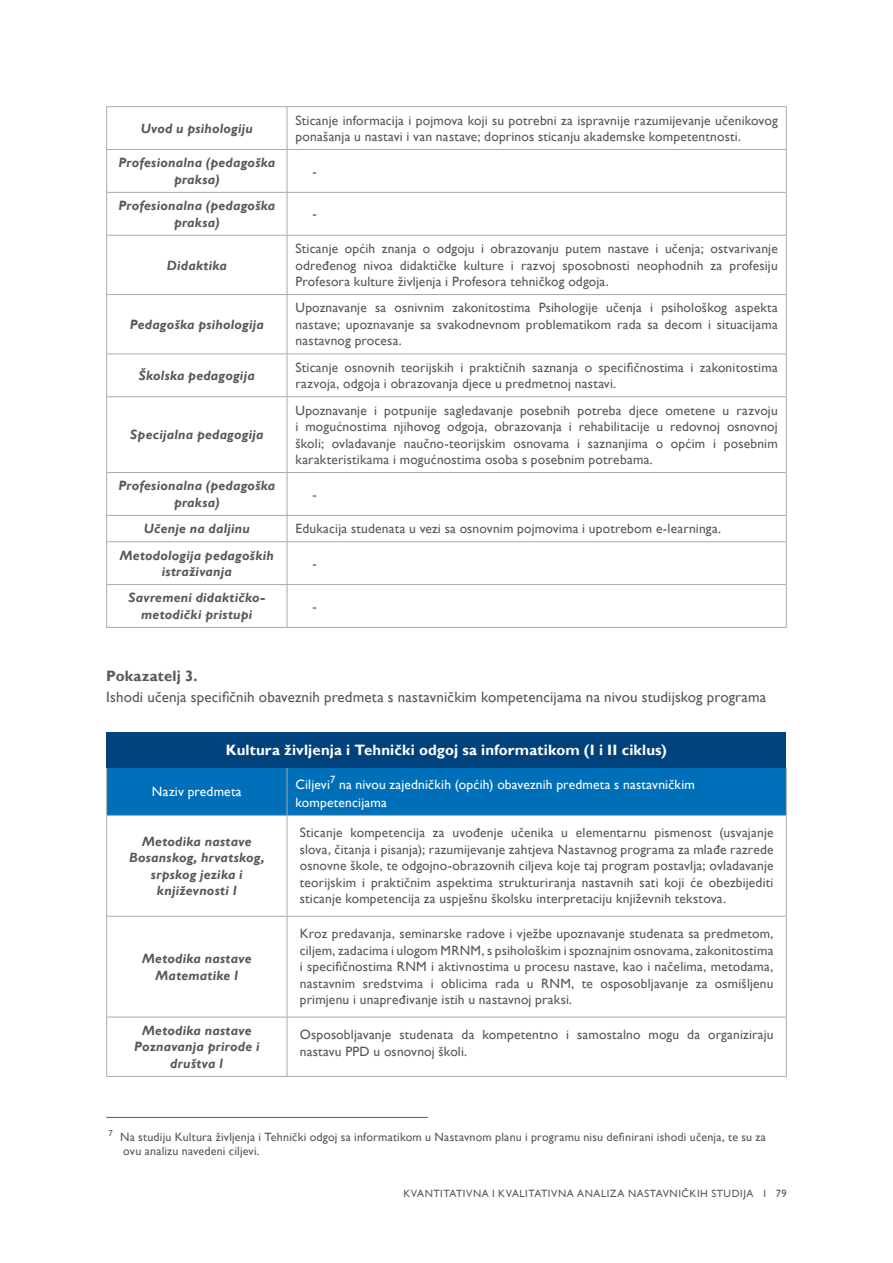
<style>
.page{position:relative;width:893px;height:1263px;background:#fff}
.page>*{position:absolute;margin:0;border:0;box-sizing:border-box;transform-origin:0 0}
.t1{font:15px "Gill Sans";letter-spacing:.01em;color:#57585a}
.t2{font:700 15px "Gill Sans";letter-spacing:.01em;color:#fff}
.t3{font:700 15px "Gill Sans";letter-spacing:.01em;color:#57585a}
.t4{font:13.5px/16.5px "Gill Sans";letter-spacing:.015em;color:#57585a;text-align:justify}
.t5{font:italic 700 13.5px/16.5px "Gill Sans";letter-spacing:.015em;color:#57585a;text-align:center}
.t6{font:13.5px/18px "Gill Sans";letter-spacing:.015em;color:#fff}
.t7{font:12px/14.4px "Gill Sans";letter-spacing:.015em;color:#57585a}
.t8{font:10.5px "Gill Sans";letter-spacing:.05em;color:#57585a}
</style>
<div class="page">
<hr style="left:106px;top:106px;width:181px;height:1px;background:#a8a9ad">
<hr style="left:106px;top:107px;width:1px;height:42px;background:#a8a9ad">
<hr style="left:287px;top:106px;width:500px;height:1px;background:#a8a9ad">
<hr style="left:287px;top:107px;width:1px;height:42px;background:#a8a9ad">
<hr style="left:786px;top:107px;width:1px;height:42px;background:#a8a9ad">
<hr style="left:106px;top:149px;width:181px;height:1px;background:#a8a9ad">
<hr style="left:106px;top:150px;width:1px;height:42px;background:#a8a9ad">
<hr style="left:287px;top:149px;width:500px;height:1px;background:#a8a9ad">
<hr style="left:287px;top:150px;width:1px;height:42px;background:#a8a9ad">
<hr style="left:786px;top:150px;width:1px;height:42px;background:#a8a9ad">
<hr style="left:106px;top:192px;width:181px;height:1px;background:#a8a9ad">
<hr style="left:106px;top:193px;width:1px;height:42px;background:#a8a9ad">
<hr style="left:287px;top:192px;width:500px;height:1px;background:#a8a9ad">
<hr style="left:287px;top:193px;width:1px;height:42px;background:#a8a9ad">
<hr style="left:786px;top:193px;width:1px;height:42px;background:#a8a9ad">
<hr style="left:106px;top:235px;width:181px;height:1px;background:#a8a9ad">
<hr style="left:106px;top:236px;width:1px;height:58px;background:#a8a9ad">
<hr style="left:287px;top:235px;width:500px;height:1px;background:#a8a9ad">
<hr style="left:287px;top:236px;width:1px;height:58px;background:#a8a9ad">
<hr style="left:786px;top:236px;width:1px;height:58px;background:#a8a9ad">
<hr style="left:106px;top:294px;width:181px;height:1px;background:#a8a9ad">
<hr style="left:106px;top:295px;width:1px;height:58px;background:#a8a9ad">
<hr style="left:287px;top:294px;width:500px;height:1px;background:#a8a9ad">
<hr style="left:287px;top:295px;width:1px;height:58px;background:#a8a9ad">
<hr style="left:786px;top:295px;width:1px;height:58px;background:#a8a9ad">
<hr style="left:106px;top:353px;width:181px;height:1px;background:#a8a9ad">
<hr style="left:106px;top:354px;width:1px;height:42px;background:#a8a9ad">
<hr style="left:287px;top:353px;width:500px;height:1px;background:#a8a9ad">
<hr style="left:287px;top:354px;width:1px;height:42px;background:#a8a9ad">
<hr style="left:786px;top:354px;width:1px;height:42px;background:#a8a9ad">
<hr style="left:106px;top:396px;width:181px;height:1px;background:#a8a9ad">
<hr style="left:106px;top:397px;width:1px;height:75px;background:#a8a9ad">
<hr style="left:287px;top:396px;width:500px;height:1px;background:#a8a9ad">
<hr style="left:287px;top:397px;width:1px;height:75px;background:#a8a9ad">
<hr style="left:786px;top:397px;width:1px;height:75px;background:#a8a9ad">
<hr style="left:106px;top:472px;width:181px;height:1px;background:#a8a9ad">
<hr style="left:106px;top:473px;width:1px;height:42px;background:#a8a9ad">
<hr style="left:287px;top:472px;width:500px;height:1px;background:#a8a9ad">
<hr style="left:287px;top:473px;width:1px;height:42px;background:#a8a9ad">
<hr style="left:786px;top:473px;width:1px;height:42px;background:#a8a9ad">
<hr style="left:106px;top:515px;width:181px;height:1px;background:#a8a9ad">
<svg style="left:106px;top:516px;width:1px;height:25px"></svg>
<hr style="left:287px;top:515px;width:500px;height:1px;background:#a8a9ad">
<svg style="left:287px;top:516px;width:1px;height:25px"></svg>
<svg style="left:786px;top:516px;width:1px;height:25px"></svg>
<hr style="left:106px;top:541px;width:181px;height:1px;background:#a8a9ad">
<hr style="left:106px;top:542px;width:1px;height:42px;background:#a8a9ad">
<hr style="left:287px;top:541px;width:500px;height:1px;background:#a8a9ad">
<hr style="left:287px;top:542px;width:1px;height:42px;background:#a8a9ad">
<hr style="left:786px;top:542px;width:1px;height:42px;background:#a8a9ad">
<hr style="left:106px;top:584px;width:181px;height:1px;background:#a8a9ad">
<hr style="left:106px;top:585px;width:1px;height:42px;background:#a8a9ad">
<hr style="left:287px;top:584px;width:500px;height:1px;background:#a8a9ad">
<hr style="left:287px;top:585px;width:1px;height:42px;background:#a8a9ad">
<hr style="left:786px;top:585px;width:1px;height:42px;background:#a8a9ad">
<hr style="left:106px;top:627px;width:181px;height:1px;background:#a8a9ad">
<hr style="left:287px;top:627px;width:500px;height:1px;background:#a8a9ad">
<div style="left:107px;top:732px;width:679px;height:36px;background:#01427c"></div>
<div style="left:107px;top:768px;width:679px;height:47px;background:#006fb9"></div>
<hr style="left:106px;top:768px;width:1px;height:47px;background:#a8a9ad">
<hr style="left:287px;top:768px;width:1px;height:47px;background:#a8a9ad">
<hr style="left:786px;top:768px;width:1px;height:47px;background:#a8a9ad">
<hr style="left:106px;top:815px;width:181px;height:1px;background:#a8a9ad">
<hr style="left:106px;top:816px;width:1px;height:100px;background:#a8a9ad">
<hr style="left:287px;top:815px;width:500px;height:1px;background:#a8a9ad">
<hr style="left:287px;top:816px;width:1px;height:100px;background:#a8a9ad">
<hr style="left:786px;top:816px;width:1px;height:100px;background:#a8a9ad">
<hr style="left:106px;top:916px;width:181px;height:1px;background:#a8a9ad">
<hr style="left:106px;top:916px;width:1px;height:101px;background:#a8a9ad">
<hr style="left:287px;top:916px;width:500px;height:1px;background:#a8a9ad">
<hr style="left:287px;top:916px;width:1px;height:101px;background:#a8a9ad">
<hr style="left:786px;top:916px;width:1px;height:101px;background:#a8a9ad">
<hr style="left:106px;top:1017px;width:181px;height:1px;background:#a8a9ad">
<hr style="left:106px;top:1017px;width:1px;height:59px;background:#a8a9ad">
<hr style="left:287px;top:1017px;width:500px;height:1px;background:#a8a9ad">
<hr style="left:287px;top:1017px;width:1px;height:59px;background:#a8a9ad">
<hr style="left:786px;top:1017px;width:1px;height:59px;background:#a8a9ad">
<hr style="left:106px;top:1076px;width:181px;height:1px;background:#a8a9ad">
<hr style="left:287px;top:1076px;width:500px;height:1px;background:#a8a9ad">
<hr style="left:106px;top:1117px;width:322px;height:1px;background:#57585a">
<p class="t5" style="left:141px;top:120px;width:114px">Uvod u psihologiju</p>
<p class="t4" style="left:296px;top:112px;width:484px">Sticanje informacija i pojmova koji su potrebni za ispravnije razumijevanje učenikovog ponašanja u nastavi i van nastave; doprinos sticanju akademske kompetentnosti.</p>
<p class="t5" style="left:118px;top:155px;width:158px">Profesionalna (pedagoška praksa)</p>
<p class="t4" style="left:313px;top:163px;width:6px">-</p>
<p class="t5" style="left:118px;top:198px;width:158px">Profesionalna (pedagoška praksa)</p>
<p class="t5" style="left:167px;top:257px;width:62px">Didaktika</p>
<p class="t5" style="left:130px;top:316px;width:136px">Pedagoška psihologija</p>
<p class="t4" style="left:313px;top:206px;width:6px">-</p>
<p class="t4" style="left:296px;top:240px;width:484px">Sticanje općih znanja o odgoju i obrazovanju putem nastave i učenja; ostvarivanje određenog nivoa didaktičke kulture i razvoj sposobnosti neophodnih za profesiju Profesora kulture življenja i Profesora tehničkog odgoja.</p>
<p class="t4" style="left:296px;top:300px;width:484px">Upoznavanje sa osnivnim zakonitostima Psihologije učenja i psihološkog aspekta nastave; upoznavanje sa svakodnevnom problematikom rada sa decom i situacijama nastavnog procesa.</p>
<p class="t5" style="left:139px;top:368px;width:117px">Školska pedagogija</p>
<p class="t4" style="left:296px;top:359px;width:484px">Sticanje osnovnih teorijskih i praktičnih saznanja o specifičnostima i zakonitostima razvoja, odgoja i obrazovanja djece u predmetnoj nastavi.</p>
<p class="t5" style="left:130px;top:427px;width:135px">Specijalna pedagogija</p>
<p class="t4" style="left:296px;top:402px;width:484px">Upoznavanje i potpunije sagledavanje posebnih potreba djece ometene u razvoju i mogućnostima njihovog odgoja, obrazovanja i rehabilitacije u redovnoj osnovnoj školi; ovladavanje naučno-teorijskim osnovama i saznanjima o općim i posebnim karakteristikama i mogućnostima osoba s posebnim potrebama.</p>
<p class="t5" style="left:118px;top:478px;width:158px">Profesionalna (pedagoška praksa)</p>
<p class="t4" style="left:313px;top:486px;width:6px">-</p>
<p class="t5" style="left:144px;top:521px;width:108px">Učenje na daljinu</p>
<p class="t4" style="left:296px;top:521px;width:427px">Edukacija studenata u vezi sa osnovnim pojmovima i upotrebom e-learninga.</p>
<p class="t5" style="left:120px;top:547px;width:156px">Metodologija pedagoških istraživanja</p>
<p class="t4" style="left:313px;top:555px;width:6px">-</p>
<p class="t5" style="left:129px;top:590px;width:138px">Savremeni didaktičko&shy;metodički pristupi</p>
<p class="t4" style="left:313px;top:598px;width:6px">-</p>
<p class="t3" style="left:106px;top:667px;width:93px">Pokazatelj 3.</p>
<p class="t1" style="left:106px;top:688px;width:661px">Ishodi učenja specifičnih obaveznih predmeta s nastavničkim kompetencijama na nivou studijskog programa</p>
<p class="t2" style="left:226px;top:741px;width:443px">Kultura življenja i Tehnički odgoj sa informatikom (I i II ciklus)</p>
<p class="t6" style="left:152px;top:783px;width:91px">Naziv predmeta</p>
<p class="t6" style="left:296px;top:775px;width:401px">Ciljevi<sup>7</sup> na nivou zajedničkih (općih) obaveznih predmeta s nastavničkim kompetencijama</p>
<p class="t5" style="left:129px;top:833px;width:137px">Metodika nastave<br>Bosanskog, hrvatskog, srpskog jezika i književnosti I</p>
<p class="t4" style="left:300px;top:825px;width:475px">Sticanje kompetencija za uvođenje učenika u elementarnu pismenost (usvajanje slova, čitanja i pisanja); razumijevanje zahtjeva Nastavnog programa za mlađe razrede osnovne škole, te odgojno-obrazovnih ciljeva koje taj program postavlja; ovladavanje teorijskim i praktičnim aspektima strukturiranja nastavnih sati koji će obezbijediti sticanje kompetencija za uspješnu školsku interpretaciju književnih tekstova.</p>
<p class="t5" style="left:142px;top:951px;width:111px">Metodika nastave<br>Matematike I</p>
<p class="t4" style="left:300px;top:926px;width:475px">Kroz predavanja, seminarske radove i vježbe upoznavanje studenata sa predmetom, ciljem, zadacima i ulogom MRNM, s psihološkim i spoznajnim osnovama, zakonitostima i specifičnostima RNM i aktivnostima u procesu nastave, kao i načelima, metodama, nastavnim sredstvima i oblicima rada u RNM, te osposobljavanje za osmišljenu primjenu i unapređivanje istih u nastavnoj praksi.</p>
<p class="t5" style="left:134px;top:1022px;width:127px">Metodika nastave<br>Poznavanja prirode i društva I</p>
<p class="t4" style="left:300px;top:1026px;width:475px">Osposobljavanje studenata da kompetentno i samostalno mogu da organiziraju nastavu PPD u osnovnoj školi.</p>
<p class="t7" style="left:123px;top:1130px;width:644px;text-indent:-15px"><sup>7</sup> Na studiju Kultura življenja i Tehnički odgoj sa informatikom u Nastavnom planu i programu nisu definirani ishodi učenja, te su za ovu analizu navedeni ciljevi.</p>
<p class="t8" style="left:403px;top:1187px;width:385px">KVANTITATIVNA I KVALITATIVNA ANALIZA NASTAVNIČKIH STUDIJA I 79</p>
</div>
